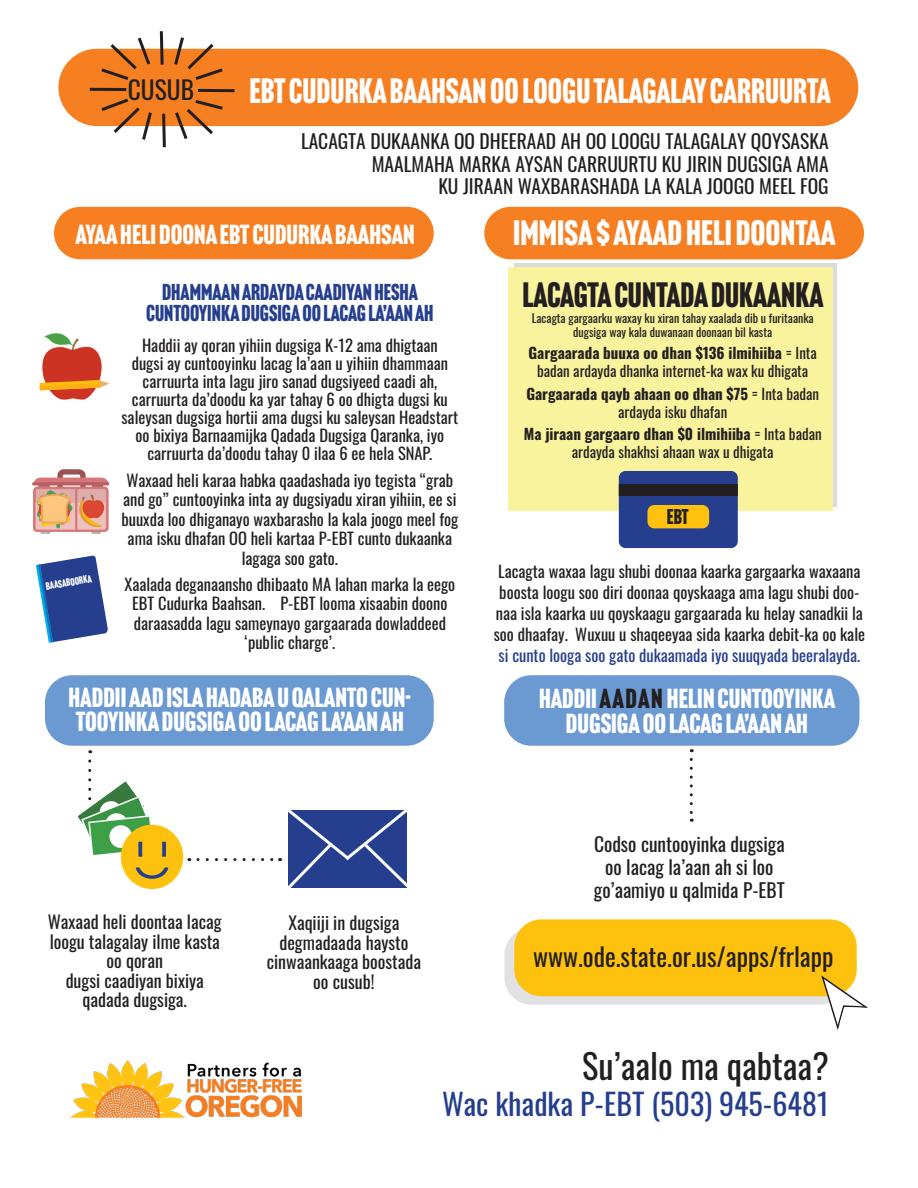
<style>
.page{position:relative;width:918px;height:1188px;background:#fff}
.page>*{position:absolute;margin:0;border:0;box-sizing:border-box;transform-origin:0 0}
.t1{font:34.5px "Headline Gothic ATF";color:#fff}
.t2{font:34.5px "Headline Gothic ATF";color:#fff;scale:1.05 1}
.t3{font:34.5px "Headline Gothic ATF";color:#231f20}
.t4{font:34.5px "Oswald";color:#231f20}
.t5{font:30px "Oswald";color:#253f8e}
.t6{font:27px/24px "Headline Gothic ATF";color:#fff;scale:1.05 1}
.t7{font:25.5px "Oswald";color:#231f20}
.t8{font:22.5px/21px "Headline Gothic ATF";color:#253f8e;text-align:center}
.t9{font:21px "Headline Gothic ATF";color:#231f20}
.t10{font:19.5px/22.5px "Oswald";color:#231f20;text-align:right}
.t11{font:18px/19.5px "Oswald";color:#231f20;text-align:center}
.t12{font:16.5px/19.5px "Oswald";color:#231f20;text-align:center}
.t13{font:16.5px "Oswald";color:#253f8e}
.t14{font:15px/18px "Oswald";color:#231f20;text-align:center}
.t15{font:700 15px/18px "Oswald";color:#231f20;text-align:center}
.t16{font:12px/13.5px "Oswald";color:#231f20;text-align:center}
.t17{font:10.5px "Headline Gothic ATF";color:#fff}
.s1{font-weight:700}
.s2{font-weight:400}
.s3{color:#231f20}
</style>
<div class="page">
<div style="left:58px;top:49px;width:800px;height:77px;background:#f57f21;border-radius:39px"></div>
<svg style="left:161px;top:113px;width:6px;height:35px"></svg>
<hr style="left:198px;top:89px;width:37px;height:3px;background:#231f20">
<hr style="left:90px;top:88px;width:36px;height:3px;background:#231f20">
<svg style="left:173px;top:100px;width:53px;height:39px"></svg>
<svg style="left:98px;top:31px;width:67px;height:49px"></svg>
<svg style="left:172px;top:37px;width:54px;height:43px"></svg>
<svg style="left:98px;top:98px;width:56px;height:42px"></svg>
<div style="left:54px;top:207px;width:380px;height:52px;background:#f57f21;border-radius:26px"></div>
<div style="left:484px;top:207px;width:380px;height:52px;background:#f57f21;border-radius:26px"></div>
<div style="left:515px;top:263px;width:322px;height:243px;background:#dcdbdc"></div>
<div style="left:509px;top:267px;width:324px;height:244px;background:#f8f39c"></div>
<div style="left:619px;top:471px;width:119px;height:77px;background:#253f8e;border-radius:7px"></div>
<div style="left:619px;top:484px;width:119px;height:12px;background:#231f20"></div>
<div style="left:647px;top:505px;width:62px;height:23px;background:#fec10d;border-radius:7px"></div>
<img style="left:42px;top:333px;width:60px;height:43px">
<svg style="left:39px;top:376px;width:71px;height:24px"></svg>
<img style="left:32px;top:469px;width:78px;height:65px">
<svg style="left:36px;top:555px;width:72px;height:88px"></svg>
<div style="left:45px;top:675px;width:389px;height:71px;background:#6a9ad1;border-radius:27px"></div>
<div style="left:504px;top:675px;width:356px;height:71px;background:#6a9ad1;border-radius:27px"></div>
<svg style="left:78px;top:761px;width:77px;height:97px"></svg>
<div style="left:121px;top:825px;width:62px;height:64px;background:#fec10d;border-radius:50%"></div>
<svg style="left:136px;top:853px;width:32px;height:26px"></svg>
<div style="left:135px;top:855px;width:36px;height:12px;background:#fec10d"></div>
<div style="left:139px;top:852px;width:26px;height:23px;background:#fec10d;border-radius:50%"></div>
<svg style="left:162px;top:842px;width:4px;height:15px"></svg>
<svg style="left:138px;top:842px;width:4px;height:15px"></svg>
<svg style="left:198px;top:810px;width:209px;height:78px"></svg>
<svg style="left:690px;top:759px;width:3px;height:63px"></svg>
<svg style="left:504px;top:928px;width:343px;height:77px;background:#e3e2df"></svg>
<div style="left:514px;top:919px;width:343px;height:77px;background:#fec10d;border-radius:27px"></div>
<svg style="left:820px;top:975px;width:48px;height:55px"></svg>
<img style="left:70px;top:1060px;width:232px;height:58px">
<h3 class="t7" style="left:128px;top:67px;width:68px">CUSUB</h3>
<h1 class="t1" style="left:249px;top:71px;width:583px">EBT CUDURKA BAAHSAN OO LOOGU TALAGALAY CARRUURTA</h1>
<p class="t10" style="left:301px;top:128px;width:529px">LACAGTA DUKAANKA OO DHEERAAD AH OO LOOGU TALAGALAY QOYSASKA<br>MAALMAHA MARKA AYSAN CARRUURTU KU JIRIN DUGSIGA AMA<br>KU JIRAAN WAXBARASHADA LA KALA JOOGO MEEL FOG</p>
<h3 class="t6" style="left:75px;top:222px;width:325px">AYAA HELI DOONA EBT CUDURKA BAAHSAN</h3>
<h1 class="t2" style="left:513px;top:213px;width:309px">IMMISA $ AYAAD HELI DOONTAA</h1>
<h1 class="t3" style="left:523px;top:275px;width:302px">LACAGTA CUNTADA DUKAANKA</h1>
<p class="t16" style="left:532px;top:311px;width:283px">Lacagta gargaarku waxay ku xiran tahay xaalada dib u furitaanka dugsiga way kala duwanaan doonaan bil kasta</p>
<p class="t14" style="left:529px;top:343px;width:290px"><span class="s1">Gargaarada buuxa oo dhan $136 ilmihiiba</span> = Inta badan ardayda dhanka internet-ka wax ku dhigata</p>
<p class="t15" style="left:526px;top:386px;width:294px">Gargaarada qayb ahaan oo dhan $75 <span class="s2">= Inta badan ardayda isku dhafan</span></p>
<p class="t14" style="left:524px;top:424px;width:299px"><span class="s1">Ma jiraan gargaaro dhan $0 ilmihiiba</span> = Inta badan ardayda shakhsi ahaan wax u dhigata</p>
<h3 class="t8" style="left:146px;top:282px;width:289px">DHAMMAAN ARDAYDA CAADIYAN HESHA<br>CUNTOOYINKA DUGSIGA OO LACAG LA’AAN AH</h3>
<p class="t12" style="left:121px;top:335px;width:338px;line-height:18px">Haddii ay qoran yihiin dugsiga K-12 ama dhigtaan<br>dugsi ay cuntooyinku lacag la’aan u yihiin dhammaan carruurta inta lagu jiro sanad dugsiyeed caadi ah, carruurta da’doodu ka yar tahay 6 oo dhigta dugsi ku saleysan dugsiga hortii ama dugsi ku saleysan Headstart oo bixiya Barnaamijka Qadada Dugsiga Qaranka, iyo carruurta da’doodu tahay 0 ilaa 6 ee hela SNAP.</p>
<p class="t12" style="left:121px;top:469px;width:338px">Waxaad heli karaa habka qaadashada iyo tegista “grab and go” cuntooyinka inta ay dugsiyadu xiran yihiin, ee si buuxda loo dhiganayo waxbarasho la kala joogo meel fog ama isku dhafan OO heli kartaa P-EBT cunto dukaanka lagaga soo gato.</p>
<p class="t12" style="left:124px;top:573px;width:332px">Xaalada deganaansho dhibaato MA lahan marka la eego EBT Cudurka Baahsan. P-EBT looma xisaabin doono daraasadda lagu sameynayo gargaarada dowladdeed ‘public charge’.</p>
<p class="t9" style="left:667px;top:504px;width:24px">EBT</p>
<p class="t12" style="left:494px;top:559px;width:373px;line-height:21px">Lacagta waxaa lagu shubi doonaa kaarka gargaarka waxaana boosta loogu soo diri doonaa qoyskaaga ama lagu shubi doo&shy;naa isla kaarka uu qoyskaagu gargaarada ku helay sanadkii la soo dhaafay. Wuxuu u shaqeeyaa sida kaarka debit-ka oo kale</p>
<p class="t13" style="left:499px;top:641px;width:363px">si cunto looga soo gato dukaamada iyo suuqyada beeralayda.</p>
<p class="t17" style="left:45px;top:580px;width:48px;rotate:-9deg">BAASABOORKA</p>
<h3 class="t6" style="left:69px;top:686px;width:328px">HADDII AAD ISLA HADABA U QALANTO CUN-<br>TOOYINKA DUGSIGA OO LACAG LA’AAN AH</h3>
<h3 class="t6" style="left:539px;top:686px;width:284px;line-height:25.5px;text-align:center">HADDII <span class="s3">AADAN</span> HELIN CUNTOOYINKA<br>DUGSIGA OO LACAG LA’AAN AH</h3>
<p class="t11" style="left:48px;top:910px;width:175px">Waxaad heli doontaa lacag loogu talagalay ilme kasta oo qoran<br>dugsi caadiyan bixiya qadada dugsiga.</p>
<p class="t11" style="left:267px;top:912px;width:156px">Xaqiiji in dugsiga degmadaada haysto cinwaankaaga boostada oo cusub!</p>
<p class="t10" style="left:594px;top:830px;width:192px;line-height:23.4px;text-align:center">Codso cuntooyinka dugsiga oo lacag la’aan ah si loo go’aamiyo u qalmida P-EBT</p>
<h3 class="t7" style="left:533px;top:934px;width:302px">www.ode.state.or.us/apps/frlapp</h3>
<h1 class="t4" style="left:582px;top:1036px;width:248px">Su’aalo ma qabtaa?</h1>
<h2 class="t5" style="left:442px;top:1078px;width:388px">Wac khadka P-EBT (503) 945-6481</h2>
</div>
